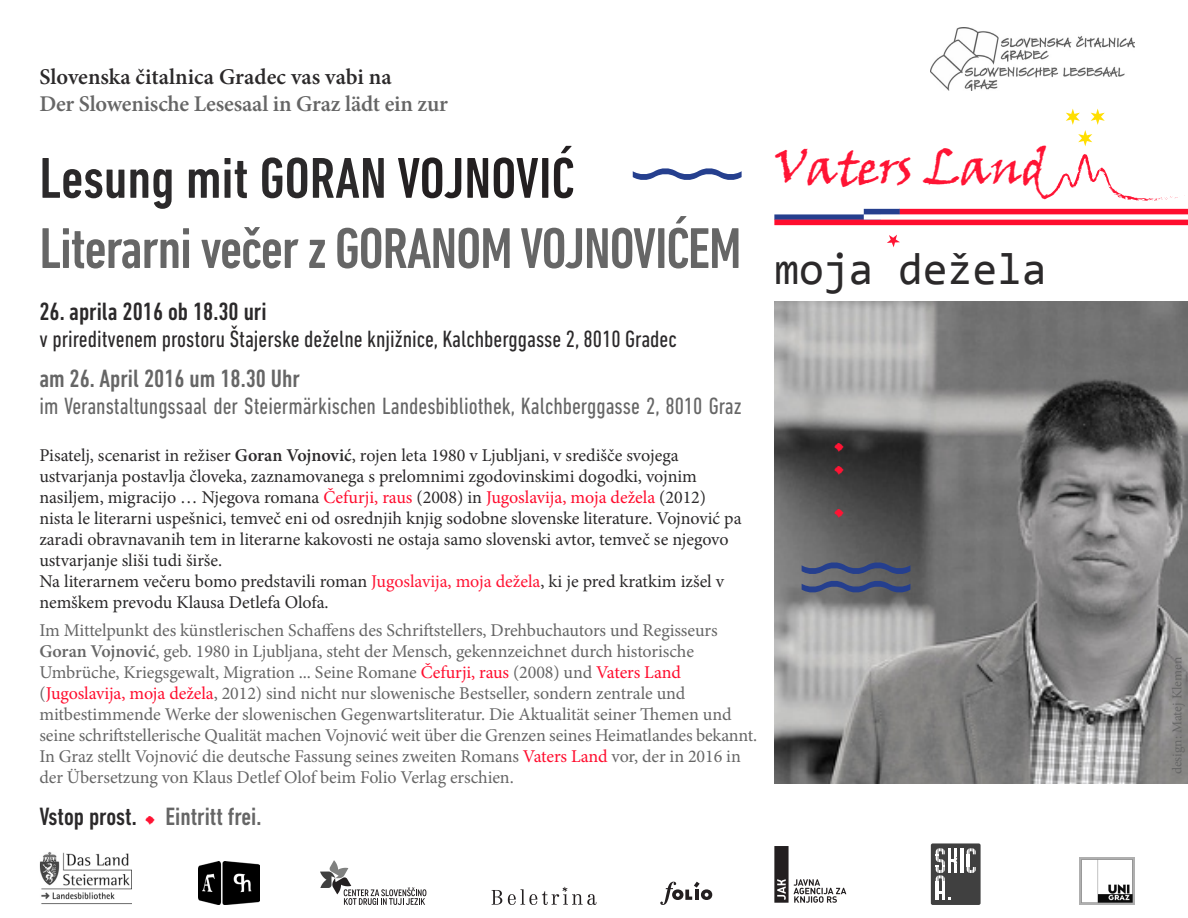
<style>
.page{position:relative;width:1188px;height:918px;background:#fff}
.page>*{position:absolute;margin:0;border:0;box-sizing:border-box;transform-origin:0 0}
.t1{font:500 condensed 58.5px "DIN Next LT Pro";letter-spacing:-.02em;color:#666}
.t2{font:500 condensed 58.5px "DIN Next LT Pro";color:#2b292a}
.t3{font:49.5px "Viner Hand ITC";letter-spacing:-.02em;color:#ff1434}
.t4{font:45px "Consolas";color:#2b292a}
.t5{font:500 condensed 25.5px "DIN Next LT Pro";color:#666}
.t6{font:500 condensed 25.5px "DIN Next LT Pro";color:#2b292a}
.t7{font:condensed 24px "DIN Next LT Pro";color:#666}
.t8{font:condensed 24px "DIN Next LT Pro";color:#2b292a}
.t9{font:600 22.5px "Minion Pro";letter-spacing:-.01em;color:#666}
.t10{font:600 22.5px "Minion Pro";color:#2b292a}
.t11{font:18px/21px "Minion Pro";letter-spacing:-.01em;color:#666}
.t12{font:18px/21px "Minion Pro";color:#2b292a}
.t13{font:13.5px "Minion Pro";color:#666}
.s1{color:#231f20}
.s2{font-weight:600}
.s3{color:#ff0d2e}
.s4{color:#ff1434}
</style>
<div class="page">
<img style="left:930px;top:28px;width:204px;height:62px">
<img style="left:1079px;top:858px;width:55px;height:47px">
<img style="left:199px;top:861px;width:61px;height:44px">
<svg style="left:320px;top:860px;width:106px;height:45px"></svg>
<img style="left:39px;top:852px;width:93px;height:53px">
<div style="left:774px;top:846px;width:15px;height:57px;background:#231f20"></div>
<svg style="left:777px;top:879px;width:9px;height:21px"></svg>
<svg style="left:793px;top:879px;width:53px;height:24px"></svg>
<div style="left:931px;top:843px;width:50px;height:62px;background:#404040;border-radius:2px"></div>
<svg style="left:936px;top:848px;width:40px;height:52px"></svg>
<svg style="left:660px;top:882px;width:52px;height:23px"></svg>
<svg style="left:492px;top:890px;width:10px;height:15px"></svg>
<svg style="left:508px;top:887px;width:88px;height:18px"></svg>
<img style="left:774px;top:301px;width:414px;height:482px">
<svg style="left:887px;top:235px;width:13px;height:12px"></svg>
<svg style="left:1041px;top:154px;width:144px;height:47px"></svg>
<svg style="left:1066px;top:109px;width:39px;height:37px"></svg>
<svg style="left:802px;top:561px;width:108px;height:32px;background:#4f5976"></svg>
<div style="left:774px;top:219px;width:414px;height:6px;background:#ff0d2e"></div>
<div style="left:899px;top:209px;width:289px;height:6px;background:#ff0d2e"></div>
<div style="left:864px;top:209px;width:36px;height:6px;background:#253f8e"></div>
<div style="left:774px;top:214px;width:107px;height:6px;background:#253f8e"></div>
<div style="left:864px;top:214px;width:324px;height:6px;background:#fff"></div>
<svg style="left:633px;top:168px;width:109px;height:12px"></svg>
<p class="t10" style="left:39px;top:61px;width:354px">Slovenska čitalnica Gradec vas vabi na</p>
<p class="t9" style="left:39px;top:88px;width:410px">Der Slowenische Lesesaal in Graz lädt ein zur</p>
<p class="t2" style="left:39px;top:145px;width:536px">Lesung mit GORAN <span class="s1">VOJNOVIĆ</span></p>
<p class="t1" style="left:39px;top:215px;width:704px">Literarni večer z GORANOM VOJNOVIĆEM</p>
<p class="t6" style="left:39px;top:297px;width:229px">26. aprila 2016 ob 18.30 uri</p>
<p class="t8" style="left:39px;top:326px;width:639px">v prireditvenem prostoru Štajerske deželne knjižnice, Kalchberggasse 2, 8010 Gradec</p>
<p class="t5" style="left:39px;top:364px;width:262px">am 26. April 2016 um 18.30 Uhr</p>
<p class="t7" style="left:39px;top:392px;width:704px">im Veranstaltungssaal der Steiermärkischen Landesbibliothek, Kalchberggasse 2, 8010 Graz</p>
<p class="t12" style="left:39px;top:444px;width:704px">Pisatelj, scenarist in režiser <span class="s2">Goran Vojnović</span>, rojen leta 1980 v Ljubljani, v središče svojega ustvarjanja postavlja človeka, zaznamovanega s prelomnimi zgodovinskimi dogodki, vojnim nasiljem, migracijo … Njegova romana <span class="s3">Čefurji, raus</span> (2008) in <span class="s3">Jugoslavija, moja dežela</span> (2012) nista le literarni uspešnici, temveč eni od osrednjih knjig sodobne slovenske literature. Vojnović pa zaradi obravnavanih tem in literarne kakovosti ne ostaja samo slovenski avtor, temveč se njegovo ustvarjanje sliši tudi širše.</p>
<p class="t12" style="left:39px;top:570px;width:686px">Na literarnem večeru bomo predstavili roman <span class="s4">Jugoslavija, moja dežela</span>, ki je pred kratkim izšel v nemškem prevodu Klausa Detlefa Olofa.</p>
<p class="t11" style="left:39px;top:620px;width:680px">Im Mittelpunkt des künstlerischen Schaffens des Schriftstellers, Drehbuchautors und Regisseurs<br><span class="s2">Goran Vojnović</span>, geb. 1980 in Ljubljana, steht der Mensch, gekennzeichnet durch historische<br>Umbrüche, Kriegsgewalt, Migration ... Seine Romane <span class="s3">Čefurji, raus</span> (2008) und <span class="s3">Vaters Land</span></p>
<p class="t11" style="left:39px;top:683px;width:647px">(<span class="s3">Jugoslavija, moja dežela</span>, 2012) sind nicht nur slowenische Bestseller, sondern zentrale und</p>
<p class="t11" style="left:39px;top:704px;width:694px">mitbestimmende Werke der slowenischen Gegenwartsliteratur. Die Aktualität seiner Themen und</p>
<p class="t11" style="left:39px;top:725px;width:719px">seine schriftstellerische Qualität machen Vojnović weit über die Grenzen seines Heimatlandes bekannt.</p>
<p class="t11" style="left:39px;top:746px;width:703px">In Graz stellt Vojnović die deutsche Fassung seines zweiten Romans <span class="s3">Vaters Land</span> vor, der in 2016 in der Übersetzung von Klaus Detlef Olof beim Folio Verlag erschien.</p>
<p class="t6" style="left:39px;top:802px;width:99px">Vstop prost.</p>
<p class="t3" style="left:145px;top:776px;width:16px">.</p>
<p class="t5" style="left:166px;top:802px;width:97px">Eintritt frei.</p>
<p class="t3" style="left:774px;top:136px;width:274px">Vaters Land</p>
<p class="t4" style="left:774px;top:238px;width:274px">moja dežela</p>
<p class="t3" style="left:834px;top:403px;width:16px">.</p>
<p class="t3" style="left:834px;top:426px;width:16px">.</p>
<p class="t3" style="left:834px;top:469px;width:16px">.</p>
<p class="t13" style="left:1168px;top:774px;width:119px;rotate:-90deg">design: Matej Klemen</p>
</div>
